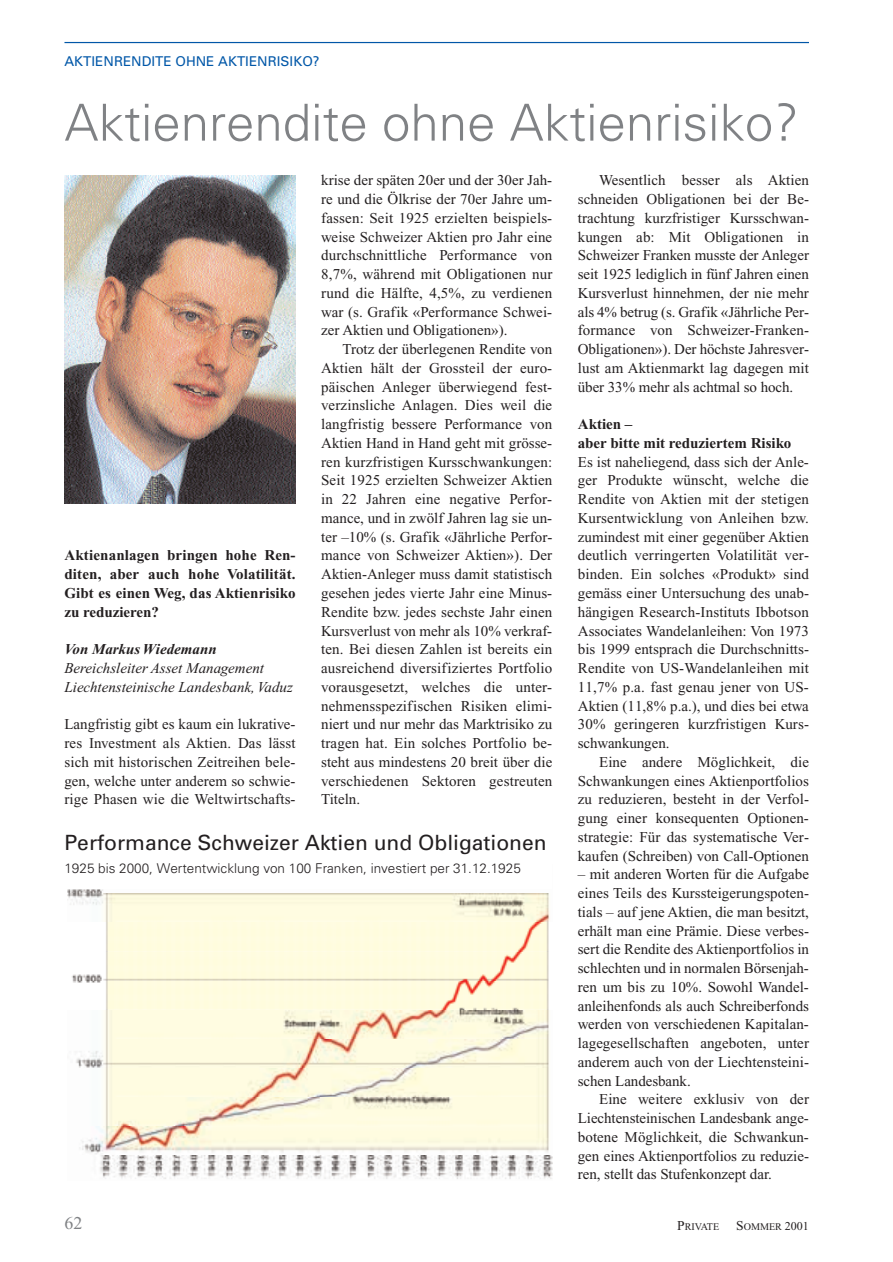
<style>
.page{position:relative;width:893px;height:1262px;background:#fff}
.page>*{position:absolute;margin:0;border:0;box-sizing:border-box;transform-origin:0 0}
.t1{font:300 51px "Univers";color:#808285}
.t2{font:21px "Univers";color:#231f20}
.t3{font:18px "Times New Roman";color:#808285}
.t4{font:15px/18.8px "Times New Roman";color:#231f20;text-align:justify}
.t5{font:700 15px/18.8px "Times New Roman";color:#231f20;text-align:justify}
.t6{font:italic 15px/18.8px "Times New Roman";color:#231f20}
.t7{font:italic 700 15px "Times New Roman";color:#231f20}
.t8{font:300 13.5px "Univers";color:#231f20}
.t9{font:13.5px "Univers";color:#0157a8}
.t10{font:10.2px "Times New Roman";color:#231f20}
.s1{font-size:13.5px}
.s2{font-size:12px}
</style>
<div class="page">
<hr style="left:64px;top:42px;width:745px;height:1px;background:#0157a8">
<img style="left:64px;top:176px;width:231px;height:327px">
<img style="left:68px;top:894px;width:484px;height:285px">
<p class="t9" style="left:64px;top:56px;width:257px">AKTIENRENDITE OHNE AKTIENRISIKO?</p>
<h1 class="t1" style="left:64px;top:104px;width:735px">Aktienrendite ohne Aktienrisiko?</h1>
<p class="t5" style="left:64px;top:547px;width:233px">Aktienanlagen bringen hohe Ren&shy;diten, aber auch hohe Volatilität.<br>Gibt es einen Weg, das Aktienrisiko zu reduzieren?</p>
<p class="t7" style="left:64px;top:644px;width:154px">Von Markus Wiedemann</p>
<p class="t6" style="left:64px;top:660px;width:230px">Bereichsleiter Asset Management<br>Liechtensteinische Landesbank, Vaduz</p>
<p class="t4" style="left:64px;top:716px;width:233px">Langfristig gibt es kaum ein lukrative&shy;res Investment als Aktien. Das lässt sich mit historischen Zeitreihen bele&shy;gen, welche unter anderem so schwie&shy;rige Phasen wie die Weltwirtschafts-</p>
<p class="t4" style="left:321px;top:172px;width:233px">krise der späten 20er und der 30er Jah&shy;re und die Ölkrise der 70er Jahre um&shy;fassen: Seit 1925 erzielten beispiels&shy;weise Schweizer Aktien pro Jahr eine durchschnittliche Performance von 8,7%, während mit Obligationen nur rund die Hälfte, 4,5%, zu verdienen war (s. Grafik «Performance Schwei&shy;zer Aktien und Obligationen»).</p>
<p class="t4" style="left:321px;top:341px;width:233px;text-indent:21px">Trotz der überlegenen Rendite von Aktien hält der Grossteil der euro&shy;päischen Anleger überwiegend fest&shy;verzinsliche Anlagen. Dies weil die langfristig bessere Performance von Aktien Hand in Hand geht mit grösse&shy;ren kurzfristigen Kursschwankungen:<br>Seit 1925 erzielten Schweizer Aktien in 22 Jahren eine negative Perfor&shy;mance, und in zwölf Jahren lag sie un&shy;ter –10% (s. Grafik «Jährliche Perfor&shy;mance von Schweizer Aktien»). Der Aktien-Anleger muss damit statistisch gesehen jedes vierte Jahr eine Minus-Rendite bzw. jedes sechste Jahr einen Kursverlust von mehr als 10% verkraf&shy;ten. Bei diesen Zahlen ist bereits ein ausreichend diversifiziertes Portfolio vorausgesetzt, welches die unter&shy;nehmensspezifischen Risiken elimi&shy;niert und nur mehr das Marktrisiko zu tragen hat. Ein solches Portfolio be&shy;steht aus mindestens 20 breit über die verschiedenen Sektoren gestreuten Titeln.</p>
<h2 class="t2" style="left:64px;top:835px;width:483px">Performance Schweizer Aktien und Obligationen</h2>
<p class="t8" style="left:64px;top:863px;width:458px">1925 bis 2000, Wertentwicklung von 100 Franken, investiert per 31.12.1925</p>
<p class="t4" style="left:578px;top:172px;width:233px;text-indent:21px">Wesentlich besser als Aktien schneiden Obligationen bei der Be&shy;trachtung kurzfristiger Kursschwan&shy;kungen ab: Mit Obligationen in Schweizer Franken musste der Anleger seit 1925 lediglich in fünf Jahren einen Kursverlust hinnehmen, der nie mehr als 4% betrug (s. Grafik «Jährliche Per&shy;formance von Schweizer-Franken-Obligationen»). Der höchste Jahresver&shy;lust am Aktienmarkt lag dagegen mit über 33% mehr als achtmal so hoch.</p>
<p class="t5" style="left:578px;top:416px;width:215px">Aktien –<br>aber bitte mit reduziertem Risiko</p>
<p class="t4" style="left:578px;top:454px;width:233px">Es ist naheliegend, dass sich der Anle&shy;ger Produkte wünscht, welche die Rendite von Aktien mit der stetigen Kursentwicklung von Anleihen bzw. zumindest mit einer gegenüber Aktien deutlich verringerten Volatilität ver&shy;binden. Ein solches «Produkt» sind gemäss einer Untersuchung des unab&shy;hängigen Research-Instituts Ibbotson Associates Wandelanleihen: Von 1973 bis 1999 entsprach die Durchschnitts-Rendite von US-Wandelanleihen mit 11,7% p.a. fast genau jener von US-Aktien (11,8% p.a.), und dies bei etwa 30% geringeren kurzfristigen Kurs&shy;schwankungen.</p>
<p class="t4" style="left:578px;top:754px;width:233px;text-indent:21px">Eine andere Möglichkeit, die Schwankungen eines Aktienportfolios zu reduzieren, besteht in der Verfol&shy;gung einer konsequenten Optionen&shy;strategie: Für das systematische Ver&shy;kaufen (Schreiben) von Call-Optionen</p>
<p class="t4" style="left:578px;top:866px;width:233px">– mit anderen Worten für die Aufgabe eines Teils des Kurssteigerungspoten&shy;tials – auf jene Aktien, die man besitzt, erhält man eine Prämie. Diese verbes&shy;sert die Rendite des Aktienportfolios in schlechten und in normalen Börsenjah&shy;ren um bis zu 10%. Sowohl Wandel&shy;anleihenfonds als auch Schreiberfonds werden von verschiedenen Kapitalan&shy;lagegesellschaften angeboten, unter anderem auch von der Liechtensteini&shy;schen Landesbank.</p>
<p class="t4" style="left:578px;top:1091px;width:233px;text-indent:21px">Eine weitere exklusiv von der Liechtensteinischen Landesbank ange&shy;botene Möglichkeit, die Schwankun&shy;gen eines Aktienportfolios zu reduzie&shy;ren, stellt das Stufenkonzept dar.</p>
<p class="t3" style="left:64px;top:1216px;width:19px">62</p>
<p class="t10" style="left:677px;top:1223px;width:133px"><span class="s1">P</span>RIVATE <span class="s1">S</span>OMMER <span class="s2">2001</span></p>
</div>
